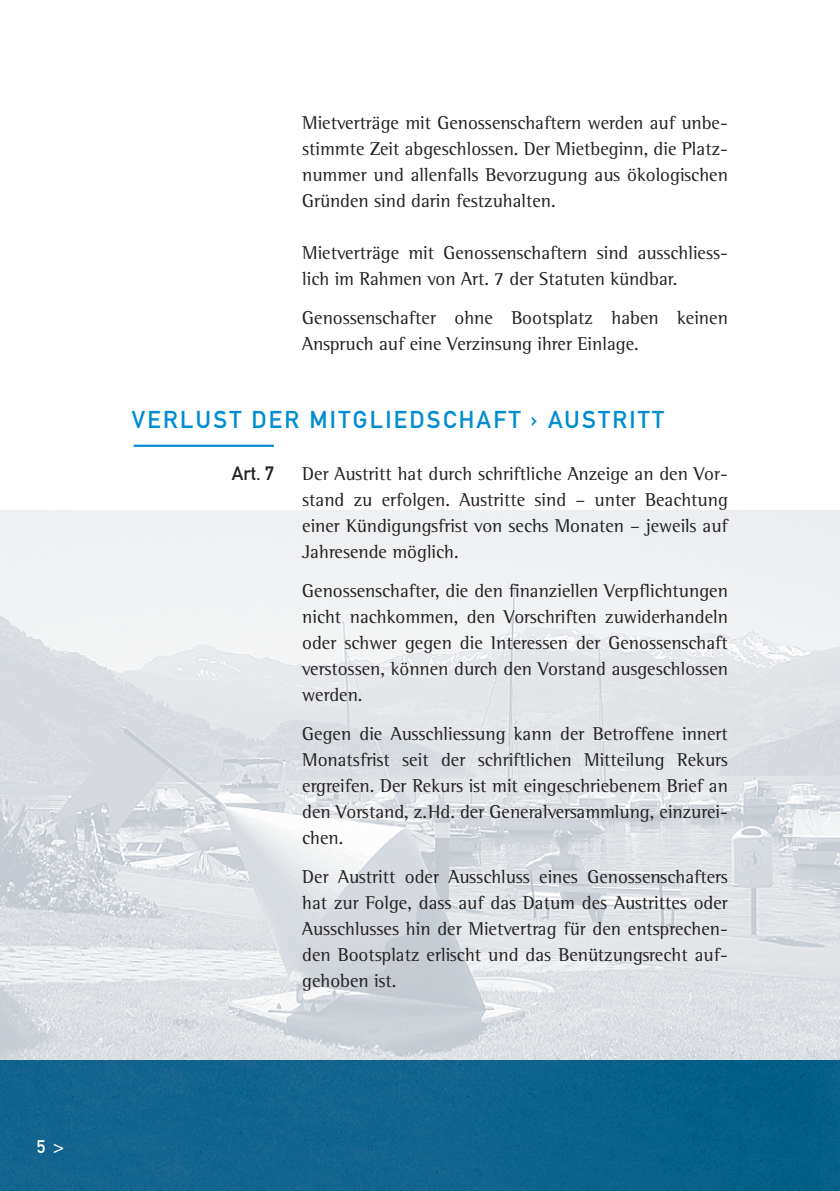
<style>
.page{position:relative;width:840px;height:1191px;background:#fff}
.page>*{position:absolute;margin:0;border:0;box-sizing:border-box;transform-origin:0 0}
.t1{font:24px "DIN Mittelschrift";letter-spacing:.095em;color:#008cd2}
.t2{font:19px/26px "AT Rotis Semi Serif";color:#231f20;text-align:justify}
.t3{font:19px "DIN Mittelschrift";color:#231f20}
.t4{font:18px "DIN Mittelschrift";color:#fff}
</style>
<div class="page">
<img style="left:0;top:510px;width:839px;height:550px">
<div style="left:0;top:1060px;width:839px;height:131px;background:linear-gradient(to right,#166690,#055f89)"></div>
<hr style="left:134px;top:445px;width:140px;height:2px;background:#008cd2">
<p class="t4" style="left:37px;top:1140px;width:28px">5 &gt;</p>
<p class="t2" style="left:302px;top:111px;width:427px">Mietverträge mit Genossenschaftern werden auf unbe&shy;stimmte Zeit abgeschlossen. Der Mietbeginn, die Platz&shy;nummer und allenfalls Bevorzugung aus ökologischen Gründen sind darin festzuhalten.</p>
<p class="t2" style="left:302px;top:241px;width:427px">Mietverträge mit Genossenschaftern sind ausschliess&shy;lich im Rahmen von Art. 7 der Statuten kündbar.</p>
<p class="t2" style="left:302px;top:306px;width:427px">Genossenschafter ohne Bootsplatz haben keinen<br>Anspruch auf eine Verzinsung ihrer Einlage.</p>
<p class="t1" style="left:132px;top:410px;width:533px">VERLUST DER MITGLIEDSCHAFT › AUSTRITT</p>
<p class="t3" style="left:232px;top:466px;width:44px">Art. 7</p>
<p class="t2" style="left:302px;top:462px;width:427px">Der Austritt hat durch schriftliche Anzeige an den Vor&shy;stand zu erfolgen. Austritte sind – unter Beachtung einer Kündigungsfrist von sechs Monaten – jeweils auf Jahresende möglich.</p>
<p class="t2" style="left:302px;top:579px;width:427px">Genossenschafter, die den finanziellen Verpflichtungen nicht nachkommen, den Vorschriften zuwiderhandeln oder schwer gegen die Interessen der Genossenschaft verstossen, können durch den Vorstand ausgeschlossen werden.</p>
<p class="t2" style="left:302px;top:722px;width:427px">Gegen die Ausschliessung kann der Betroffene innert Monatsfrist seit der schriftlichen Mitteilung Rekurs ergreifen. Der Rekurs ist mit eingeschriebenem Brief an den Vorstand, z.Hd. der Generalversammlung, einzurei&shy;chen.</p>
<p class="t2" style="left:302px;top:865px;width:427px">Der Austritt oder Ausschluss eines Genossenschafters hat zur Folge, dass auf das Datum des Austrittes oder Ausschlusses hin der Mietvertrag für den entsprechen&shy;den Bootsplatz erlischt und das Benützungsrecht auf&shy;gehoben ist.</p>
</div>
